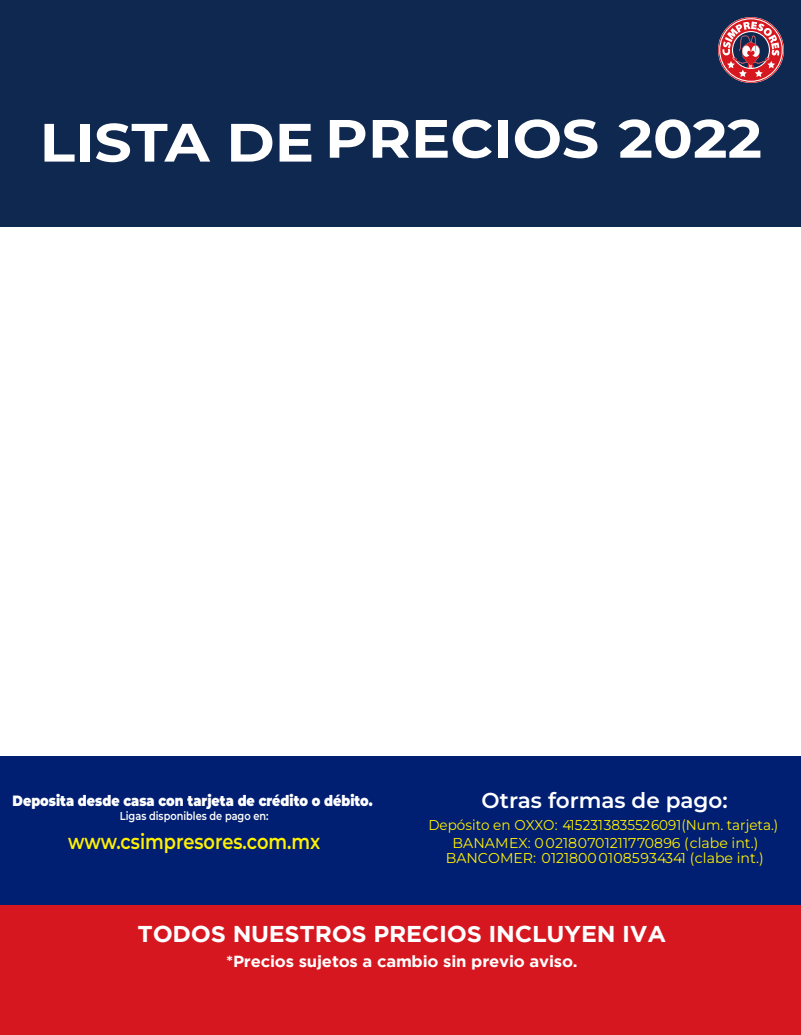
<style>
.page{position:relative;width:801px;height:1035px;background:#fff}
.page>*{position:absolute;margin:0;border:0;box-sizing:border-box;transform-origin:0 0}
.t1{font:700 53.75px "Montserrat";color:#fff;scale:1.09 1}
.t2{font:700 22.75px "Gotham";letter-spacing:-.01em;color:#fff;scale:1.04 1}
.t3{font:600 21.5px "Montserrat";color:#fff}
.t4{font:600 20.75px "Montserrat";color:#fff101;scale:.85 1}
.t5{font:700 16px "Gotham";letter-spacing:-.01em;color:#fff;scale:1.04 1}
.t6{font:900 15px "Montserrat";color:#fff;scale:.85 1}
.t7{font:14.25px/17.8px "Montserrat";color:#fff101;text-align:center;scale:.95 1}
.t8{font:14.25px "Montserrat";color:#fff101}
.t9{font:600 11.5px "Montserrat";color:#fff;scale:.85 1}
</style>
<div class="page">
<div style="left:1px;top:755px;width:800px;height:152px;background:#001e72"></div>
<div style="left:1px;top:905px;width:800px;height:130px;background:#d7171f"></div>
<div style="left:1px;top:0;width:800px;height:227px;background:#0f2850"></div>
<svg style="left:718px;top:17px;width:66px;height:66px"></svg>
<h1 class="t1" style="left:40px;top:103px;width:664px">LISTA DE PRECIOS 2022</h1>
<p class="t6" style="left:13px;top:791px;width:425px">Deposita desde casa con tarjeta de crédito o débito.</p>
<h3 class="t3" style="left:481px;top:785px;width:248px">Otras formas de pago:</h3>
<p class="t9" style="left:120px;top:808px;width:176px">Ligas disponibles de pago en:</p>
<h3 class="t4" style="left:68px;top:828px;width:298px">www.csimpresores.com.mx</h3>
<p class="t7" style="left:428px;top:816px;width:370px">Depósito en OXXO: 4152313835526091(Num. tarjeta.)<br>BANAMEX: 002180701211770896 (clabe int.)</p>
<p class="t8" style="left:446px;top:848px;width:319px">BANCOMER: 012180001085934341 (clabe int.)</p>
<h2 class="t2" style="left:138px;top:921px;width:510px">TODOS NUESTROS PRECIOS INCLUYEN IVA</h2>
<p class="t5" style="left:226px;top:952px;width:339px">*Precios sujetos a cambio sin previo aviso.</p>
</div>
